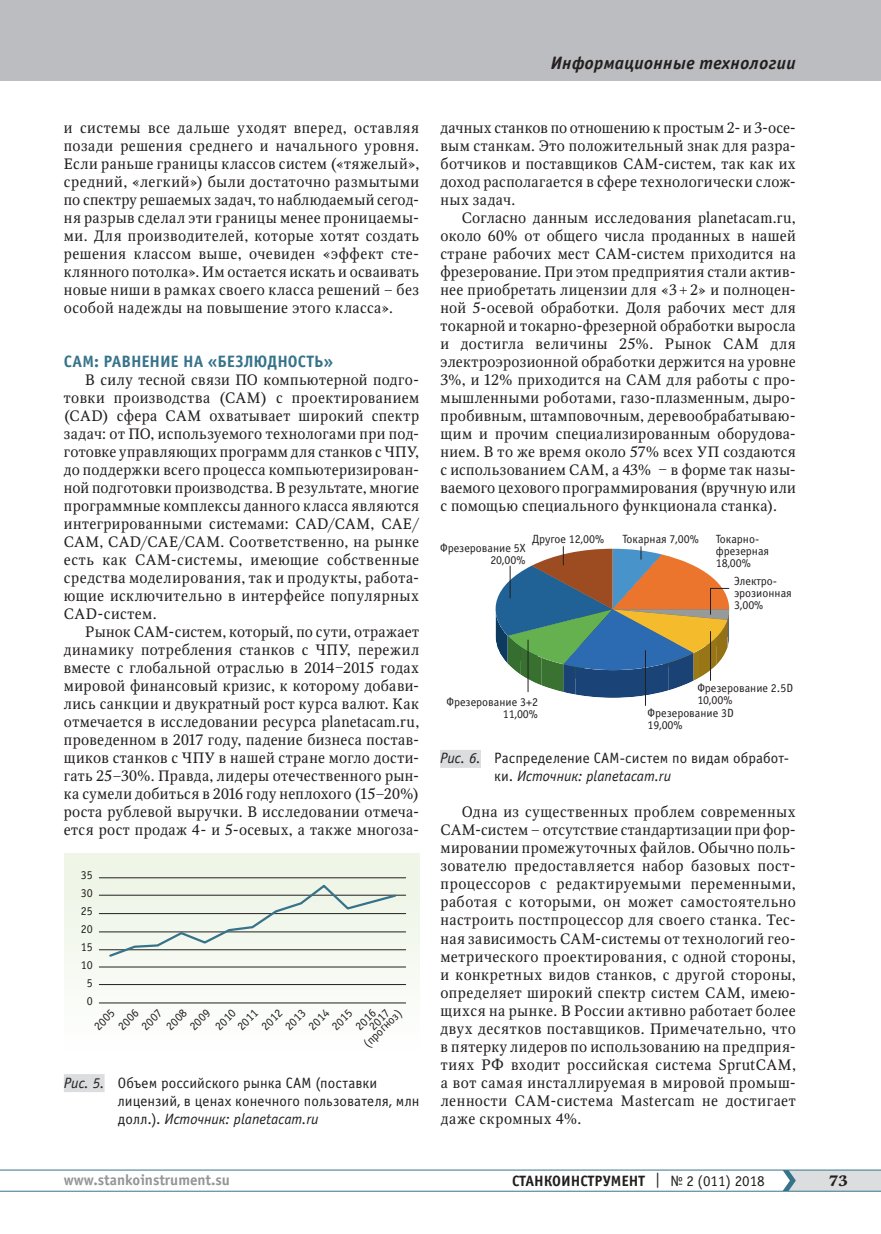
<style>
.page{position:relative;width:881px;height:1234px;background:#fff}
.page>*{position:absolute;margin:0;border:0;box-sizing:border-box;transform-origin:0 0}
.t1{font:italic 700 18px "Officina Sans C";letter-spacing:.015em;color:#231f20}
.t2{font:700 16.5px "Officina Sans C";color:#36738a}
.t3{font:15px/18px "Octava";letter-spacing:.03em;color:#231f20;text-align:justify}
.t4{font:15px/18px "Officina Sans C";letter-spacing:.005em;color:#231f20}
.t5{font:700 15px "Officina Sans C";color:#231f20}
.t6{font:700 15px "Officina Sans C";color:#939598}
.t7{font:700 15px "Octava";color:#231f20}
.t8{font:12px/12px "Officina Sans C";color:#231f20}
.s1{font-style:italic}
.s2{font-weight:400}
</style>
<div class="page">
<hr style="left:0;top:1190px;width:880px;height:1px;background:#36738a">
<hr style="left:0;top:1169px;width:880px;height:1px;background:#36738a">
<svg style="left:782px;top:1169px;width:98px;height:21px;background:#cdd4d8"></svg>
<div style="left:0;top:0;width:880px;height:81px;background:#bcbdc0"></div>
<svg style="left:495px;top:546px;width:234px;height:160px"></svg>
<div style="left:64px;top:1073px;width:41px;height:18px;background:#dcdddf"></div>
<div style="left:440px;top:749px;width:41px;height:18px;background:#dcdddf"></div>
<div style="left:64px;top:853px;width:355px;height:198px;background:#f7faf4"></div>
<hr style="left:99px;top:877px;width:306px;height:1px;background:#231f20">
<hr style="left:99px;top:894px;width:306px;height:1px;background:#231f20">
<hr style="left:99px;top:913px;width:306px;height:1px;background:#231f20">
<hr style="left:99px;top:931px;width:306px;height:1px;background:#231f20">
<hr style="left:99px;top:949px;width:306px;height:1px;background:#231f20">
<hr style="left:99px;top:966px;width:306px;height:1px;background:#231f20">
<hr style="left:99px;top:983px;width:306px;height:1px;background:#231f20">
<hr style="left:99px;top:1002px;width:306px;height:1px;background:#231f20">
<svg style="left:107px;top:882px;width:290px;height:75px"></svg>
<p class="t3" style="left:64px;top:119px;width:357px">и системы все дальше уходят вперед, оставляя позади решения среднего и начального уровня.<br>Если раньше границы классов систем («тяжелый», средний, «легкий») были достаточно размытыми по спектру решаемых задач, то наблюдаемый сегод&shy;ня разрыв сделал эти границы менее проницаемы&shy;ми. Для производителей, которые хотят создать решения классом выше, очевиден «эффект сте&shy;клянного потолка». Им остается искать и осваивать новые ниши в рамках своего класса решений – без особой надежды на повышение этого класса».</p>
<p class="t2" style="left:64px;top:352px;width:271px">CAM: РАВНЕНИЕ НА «БЕЗЛЮДНОСТЬ»</p>
<p class="t3" style="left:64px;top:371px;width:357px;text-indent:21px">В силу тесной связи ПО компьютерной подго&shy;товки производства (CAM) с проектированием (CAD) сфера CAM охватывает широкий спектр задач: от ПО, используемого технологами при под&shy;готовке управляющих программ для станков с ЧПУ, до поддержки всего процесса компьютеризирован&shy;ной подготовки производства. В результате, многие программные комплексы данного класса являются интегрированными системами: CAD/CAM, CAE/ САМ, CAD/CAE/CAM. Соответственно, на рынке есть как CAM-системы, имеющие собственные средства моделирования, так и продукты, работа&shy;ющие исключительно в интерфейсе популярных CAD-систем.</p>
<p class="t3" style="left:64px;top:623px;width:357px;text-indent:21px">Рынок CAM-систем, который, по сути, отражает динамику потребления станков с ЧПУ, пережил вместе с глобальной отраслью в 2014‒2015 годах мировой финансовый кризис, к которому добави&shy;лись санкции и двукратный рост курса валют. Как отмечается в исследовании ресурса planetacam.ru, проведенном в 2017 году, падение бизнеса постав&shy;щиков станков с ЧПУ в нашей стране могло дости&shy;гать 25–30%. Правда, лидеры отечественного рын&shy;ка сумели добиться в 2016 году неплохого (15–20%) роста рублевой выручки. В исследовании отмеча&shy;ется рост продаж 4- и 5-осевых, а также многоза-</p>
<p class="t8" style="left:81px;top:866px;width:13px;line-height:18px;text-align:center">35<br>30<br>25<br>20<br>15<br>10<br>5<br>0</p>
<p class="t8" style="left:356px;top:1036px;width:50px;line-height:8.4px;text-indent:16px;rotate:-45deg">2017 (прогноз)</p>
<p class="t8" style="left:92px;top:1023px;width:26px;rotate:-45deg">2005</p>
<p class="t8" style="left:116px;top:1023px;width:26px;rotate:-45deg">2006</p>
<p class="t8" style="left:139px;top:1023px;width:26px;rotate:-45deg">2007</p>
<p class="t8" style="left:164px;top:1023px;width:26px;rotate:-45deg">2008</p>
<p class="t8" style="left:187px;top:1023px;width:26px;rotate:-45deg">2009</p>
<p class="t8" style="left:223px;top:1011px;width:26px;line-height:15.6px;text-indent:-16px;rotate:-45deg">2010<br>2011</p>
<p class="t8" style="left:259px;top:1023px;width:26px;rotate:-45deg">2012</p>
<p class="t8" style="left:282px;top:1023px;width:26px;rotate:-45deg">2013</p>
<p class="t8" style="left:306px;top:1023px;width:26px;rotate:-45deg">2014</p>
<p class="t8" style="left:329px;top:1023px;width:26px;rotate:-45deg">2015</p>
<p class="t8" style="left:353px;top:1023px;width:26px;rotate:-45deg">2016</p>
<p class="t4" style="left:118px;top:1073px;width:303px;text-indent:-54px"><span class="s1">Рис. 5.</span> Объем российского рынка CAM (поставки лицензий, в ценах конечного пользователя, млн долл.). <span class="s1">Источник: planetacam.ru</span></p>
<p class="t1" style="left:550px;top:53px;width:246px">Информационные технологии</p>
<p class="t3" style="left:440px;top:119px;width:357px">дачных станков по отношению к простым 2- и 3-осе&shy;вым станкам. Это положительный знак для разра&shy;ботчиков и поставщиков CAM-систем, так как их доход располагается в сфере технологически слож&shy;ных задач.</p>
<p class="t3" style="left:440px;top:209px;width:357px;text-align:left;text-indent:21px">Согласно данным исследования planetacam.ru, около 60% от общего числа проданных в нашей стране рабочих мест CAM-систем приходится на фрезерование. При этом предприятия стали актив&shy;нее приобретать лицензии для «3+2» и полноцен&shy;ной 5-осевой обработки. Доля рабочих мест для токарной и токарно-фрезерной обработки выросла и достигла величины 25%. Рынок CAM для электроэрозионной обработки держится на уровне 3%, и 12% приходится на CAM для работы с про&shy;мышленными роботами, газо-плазменным, дыро&shy;пробивным, штамповочным, деревообрабатываю&shy;щим и прочим специализированным оборудова&shy;нием. В то же время около 57% всех УП создаются с использованием CAM, а 43% ‒ в форме так назы&shy;ваемого цехового программирования (вручную или с помощью специального функционала станка).</p>
<p class="t8" style="left:532px;top:533px;width:73px">Другое 12,00%</p>
<p class="t8" style="left:622px;top:533px;width:78px">Токарная 7,00%</p>
<p class="t8" style="left:715px;top:533px;width:55px">Токарно&shy;фрезерная<br>18,00%</p>
<p class="t8" style="left:733px;top:575px;width:59px">Электро&shy;эрозионная<br>3,00%</p>
<p class="t8" style="left:440px;top:542px;width:87px;text-align:right">Фрезерование 5X<br>20,00%</p>
<p class="t8" style="left:446px;top:696px;width:93px;text-align:right">Фрезерование 3+2<br>11,00%</p>
<p class="t8" style="left:697px;top:682px;width:97px">Фрезерование 2.5D<br>10,00%</p>
<p class="t8" style="left:647px;top:707px;width:88px">Фрезерование 3D<br>19,00%</p>
<p class="t4" style="left:494px;top:749px;width:296px;text-indent:-54px"><span class="s1">Рис. 6.</span> Распределение CAM-систем по видам обработ&shy;ки. <span class="s1">Источник: planetacam.ru</span></p>
<p class="t3" style="left:440px;top:803px;width:357px;text-align:left;text-indent:21px">Одна из существенных проблем современных CAM-систем – отсутствие стандартизации при фор&shy;мировании промежуточных файлов. Обычно поль&shy;зователю предоставляется набор базовых пост&shy;процессоров с редактируемыми переменными, работая с которыми, он может самостоятельно настроить постпроцессор для своего станка. Тес&shy;ная зависимость CAM-системы от технологий гео&shy;метрического проектирования, с одной стороны, и конкретных видов станков, с другой стороны, определяет широкий спектр систем CAM, имею&shy;щихся на рынке. В России активно работает более двух десятков поставщиков. Примечательно, что в пятерку лидеров по использованию на предприя&shy;тиях РФ входит российская система SprutCAM, а вот самая инсталлируемая в мировой промыш&shy;ленности CAM-система Mastercam не достигает даже скромных 4%.</p>
<p class="t6" style="left:64px;top:1171px;width:168px">www.stankoinstrument.su</p>
<p class="t5" style="left:512px;top:1171px;width:254px">СТАНКОИНСТРУМЕНТ <span class="s2">| № 2 (011) 2018</span></p>
<p class="t7" style="left:828px;top:1170px;width:20px">73</p>
</div>
